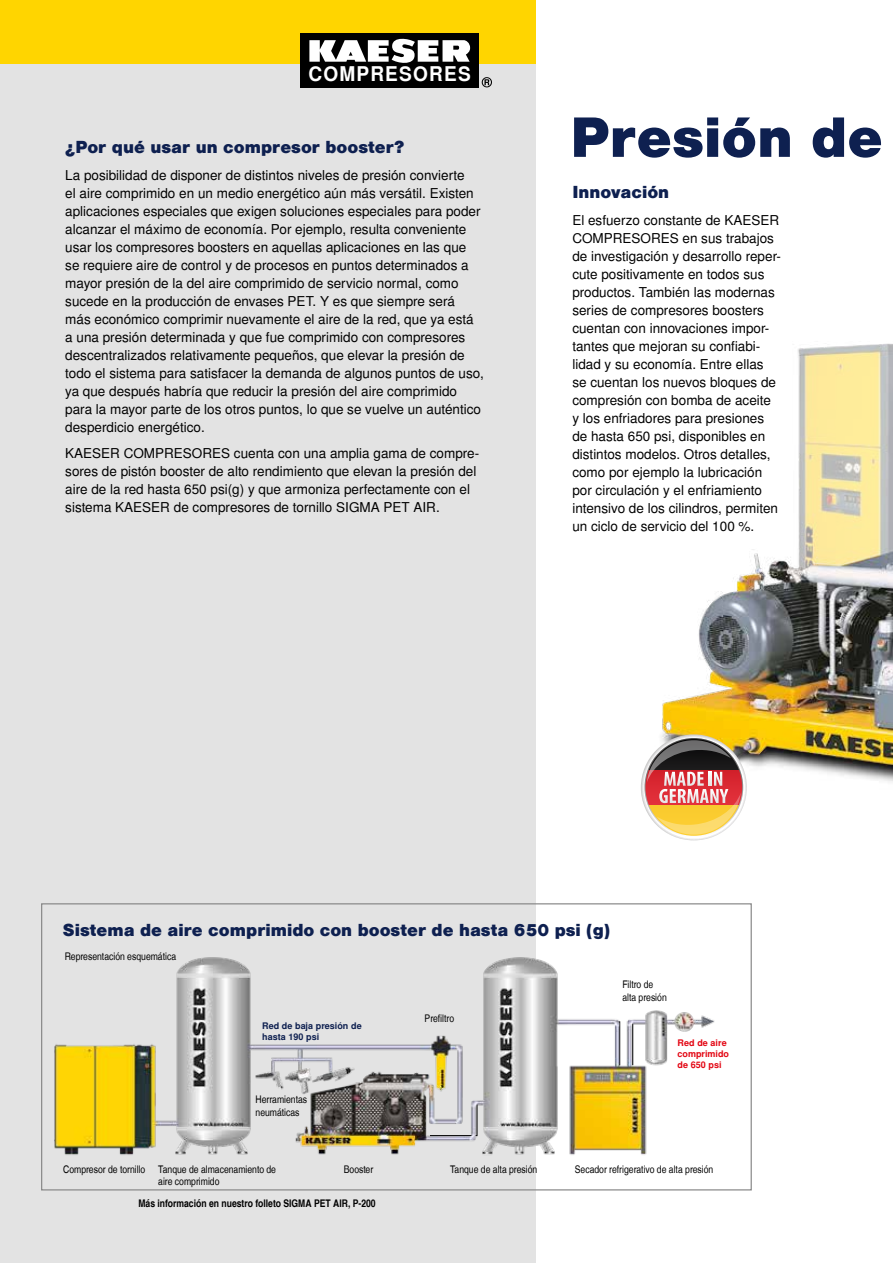
<style>
.page{position:relative;width:893px;height:1263px;background:#fff}
.page>*{position:absolute;margin:0;border:0;box-sizing:border-box;transform-origin:0 0}
.t1{font:900 54px "Nimbus San L";color:#0e2050}
.t2{font:700 20.1px "Nimbus San L";letter-spacing:.065em;color:#fff;scale:.94 1}
.t3{font:900 16.5px "Nimbus San L";color:#0e2050}
.t4{font:13.5px/18px "Nimbus San L";color:#000}
.t5{font:10.5px/13.5px "Nimbus San L Reg Con";color:#000}
.t6{font:10.5px "Nimbus San L Bol Con";color:#000}
.t7{font:700 9px/10.8px "Nimbus San L";color:#0e2050}
.t8{font:700 9px/10.8px "Nimbus San L";color:#e30613}
</style>
<div class="page">
<div style="left:0;top:0;width:536px;height:1263px;background:#e3e3e3"></div>
<img style="left:641px;top:343px;width:252px;height:498px">
<svg style="left:641px;top:734px;width:106px;height:106px"></svg>
<svg style="left:645px;top:739px;width:97px;height:31px"></svg>
<svg style="left:645px;top:805px;width:97px;height:31px"></svg>
<svg style="left:647px;top:740px;width:94px;height:95px;background:#c08869"></svg>
<img style="left:54px;top:957px;width:661px;height:198px">
<div style="left:0;top:0;width:536px;height:64px;background:#ffd500"></div>
<div style="left:300px;top:33px;width:179px;height:54px;background:#000"></div>
<svg style="left:309px;top:38px;width:161px;height:25px"></svg>
<svg style="left:482px;top:77px;width:10px;height:10px"></svg>
<h2 class="t2" style="left:308px;top:62px;width:174px">COMPRESORES</h2>
<p class="t3" style="left:65px;top:137px;width:340px">¿Por qué usar un compresor booster?</p>
<p class="t4" style="left:65px;top:166px;width:420px">La posibilidad de disponer de distintos niveles de presión convierte<br>el aire comprimido en un medio energético aún más versátil. Existen aplicaciones especiales que exigen soluciones especiales para poder alcanzar el máximo de economía. Por ejemplo, resulta conveniente usar los compresores boosters en aquellas aplicaciones en las que<br>se requiere aire de control y de procesos en puntos determinados a mayor presión de la del aire comprimido de servicio normal, como sucede en la producción de envases PET. Y es que siempre será<br>más económico comprimir nuevamente el aire de la red, que ya está a una presión determinada y que fue comprimido con compresores descentralizados relativamente pequeños, que elevar la presión de todo el sistema para satisfacer la demanda de algunos puntos de uso, ya que después habría que reducir la presión del aire comprimido para la mayor parte de los otros puntos, lo que se vuelve un auténtico desperdicio energético.</p>
<p class="t4" style="left:65px;top:445px;width:415px">KAESER COMPRESORES cuenta con una amplia gama de compre&shy;sores de pistón booster de alto rendimiento que elevan la presión del aire de la red hasta 650 psi(g) y que armoniza perfectamente con el sistema KAESER de compresores de tornillo SIGMA PET AIR.</p>
<h1 class="t1" style="left:570px;top:103px;width:314px">Presión de</h1>
<p class="t3" style="left:572px;top:182px;width:98px">Innovación</p>
<p class="t4" style="left:572px;top:211px;width:210px">El esfuerzo constante de KAESER<br>COMPRESORES en sus trabajos de investigación y desarrollo reper&shy;cute positivamente en todos sus productos. También las modernas series de compresores boosters cuentan con innovaciones impor&shy;tantes que mejoran su confiabi&shy;lidad y su economía. Entre ellas se cuentan los nuevos bloques de compresión con bomba de aceite y los enfriadores para presiones de hasta 650 psi, disponibles en distintos modelos. Otros detalles, como por ejemplo la lubricación por circulación y el enfriamiento intensivo de los cilindros, permiten un ciclo de servicio del 100 %.</p>
<p class="t3" style="left:63px;top:920px;width:549px">Sistema de aire comprimido con booster de hasta 650 psi (g)</p>
<p class="t5" style="left:65px;top:950px;width:113px">Representación esquemática</p>
<p class="t7" style="left:262px;top:1021px;width:101px">Red de baja presión de hasta 190 psi</p>
<p class="t5" style="left:256px;top:1092px;width:53px">Herramientas neumáticas</p>
<p class="t5" style="left:425px;top:1011px;width:31px">Prefiltro</p>
<p class="t5" style="left:63px;top:1162px;width:214px">Compresor de tornillo Tanque de almacenamiento de</p>
<p class="t5" style="left:450px;top:1162px;width:89px">Tanque de alta presión</p>
<p class="t5" style="left:158px;top:1174px;width:63px">aire comprimido</p>
<p class="t5" style="left:344px;top:1162px;width:31px">Booster</p>
<p class="t6" style="left:138px;top:1196px;width:239px">Más información en nuestro folleto SIGMA PET AIR, P-200</p>
<p class="t5" style="left:622px;top:977px;width:46px">Filtro de alta presión</p>
<p class="t8" style="left:678px;top:1038px;width:53px">Red de aire comprimido de 650 psi</p>
<p class="t5" style="left:575px;top:1162px;width:140px">Secador refrigerativo de alta presión</p>
</div>
